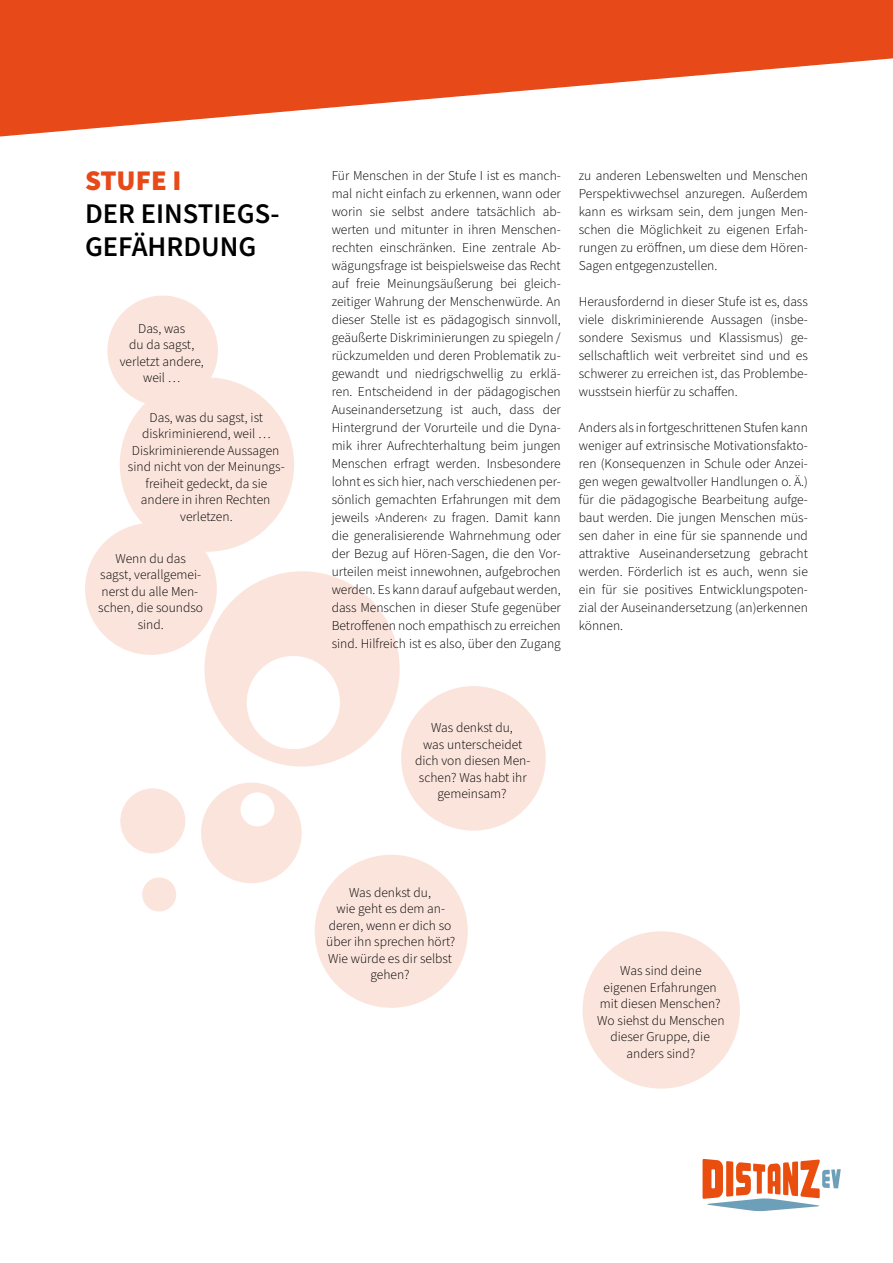
<style>
.page{position:relative;width:893px;height:1263px;background:#fff}
.page>*{position:absolute;margin:0;border:0;box-sizing:border-box;transform-origin:0 0}
.t1{font:600 28.5px/33px "Source Sans 3";color:#000}
.t2{font:900 28.5px "Source Sans 3";color:#e74918}
.t3{font:300 13.5px/18px "Source Sans 3";color:#000;text-align:center}
</style>
<div class="page">
<svg style="left:702px;top:1159px;width:139px;height:52px"></svg>
<svg style="left:0;top:0;width:893px;height:137px;fill:#e74918"></svg>
<svg style="left:120px;top:788px;width:66px;height:66px"></svg>
<svg style="left:142px;top:877px;width:34px;height:35px"></svg>
<svg style="left:201px;top:782px;width:101px;height:101px"></svg>
<svg style="left:204px;top:562px;width:207px;height:216px;fill:#fbe4dc"></svg>
<div style="left:85px;top:523px;width:132px;height:132px;background:#fbe4dc;border-radius:50%"></div>
<div style="left:107px;top:296px;width:111px;height:110px;background:#fbe4dc;border-radius:50%"></div>
<div style="left:120px;top:377px;width:174px;height:175px;background:#fbe4dc;border-radius:50%"></div>
<div style="left:315px;top:855px;width:153px;height:153px;background:#fbe4dc;border-radius:50%"></div>
<div style="left:583px;top:931px;width:157px;height:158px;background:#fbe4dc;border-radius:50%"></div>
<div style="left:401px;top:686px;width:145px;height:145px;background:#fbe4dc;border-radius:50%"></div>
<h1 class="t2" style="left:85px;top:162px;width:98px">STUFE I</h1>
<h1 class="t1" style="left:85px;top:197px;width:196px">DER EINSTIEGS-<br>GEFÄHRDUNG</h1>
<p class="t3" style="left:120px;top:320px;width:86px;line-height:16.5px">Das, was<br>du da sagst, verletzt andere, weil …</p>
<p class="t3" style="left:128px;top:409px;width:158px;line-height:16.5px">Das, was du sagst, ist diskriminierend, weil …<br>Diskriminierende Aussagen sind nicht von der Meinungs&shy;freiheit gedeckt, da sie andere in ihren Rechten verletzen.</p>
<p class="t3" style="left:98px;top:550px;width:106px;line-height:16.5px">Wenn du das sagst, verallgemei&shy;nerst du alle Men&shy;schen, die soundso sind.</p>
<p class="t3" style="left:332px;top:167px;width:231px;text-align:justify">Für Menschen in der Stufe I ist es manch&shy;mal nicht einfach zu erkennen, wann oder worin sie selbst andere tatsächlich ab&shy;werten und mitunter in ihren Menschen&shy;rechten einschränken. Eine zentrale Ab&shy;wägungsfrage ist beispielsweise das Recht auf freie Meinungsäußerung bei gleich&shy;zeitiger Wahrung der Menschenwürde. An dieser Stelle ist es pädagogisch sinnvoll, geäußerte Diskriminierungen zu spiegeln / rückzumelden und deren Problematik zu&shy;gewandt und niedrigschwellig zu erklä&shy;ren. Entscheidend in der pädagogischen Auseinandersetzung ist auch, dass der Hintergrund der Vorurteile und die Dyna&shy;mik ihrer Aufrechterhaltung beim jungen Menschen erfragt werden. Insbesondere lohnt es sich hier, nach verschiedenen per&shy;sönlich gemachten Erfahrungen mit dem jeweils ›Anderen‹ zu fragen. Damit kann die generalisierende Wahrnehmung oder der Bezug auf Hören-Sagen, die den Vor&shy;urteilen meist innewohnen, aufgebrochen werden. Es kann darauf aufgebaut werden, dass Menschen in dieser Stufe gegenüber Betroffenen noch empathisch zu erreichen sind. Hilfreich ist es also, über den Zugang</p>
<p class="t3" style="left:579px;top:166px;width:231px;text-align:justify">zu anderen Lebenswelten und Menschen Perspektivwechsel anzuregen. Außerdem kann es wirksam sein, dem jungen Men&shy;schen die Möglichkeit zu eigenen Erfah&shy;rungen zu eröffnen, um diese dem Hören-Sagen entgegenzustellen.</p>
<p class="t3" style="left:579px;top:292px;width:231px;text-align:justify">Herausfordernd in dieser Stufe ist es, dass viele diskriminierende Aussagen (insbe&shy;sondere Sexismus und Klassismus) ge&shy;sellschaftlich weit verbreitet sind und es schwerer zu erreichen ist, das Problembe&shy;wusstsein hierfür zu schaffen.</p>
<p class="t3" style="left:579px;top:418px;width:231px;text-align:justify">Anders als in fortgeschrittenen Stufen kann weniger auf extrinsische Motivationsfakto&shy;ren (Konsequenzen in Schule oder Anzei&shy;gen wegen gewaltvoller Handlungen o. Ä.) für die pädagogische Bearbeitung aufge&shy;baut werden. Die jungen Menschen müs&shy;sen daher in eine für sie spannende und attraktive Auseinandersetzung gebracht werden. Förderlich ist es auch, wenn sie ein für sie positives Entwicklungspoten&shy;zial der Auseinandersetzung (an)erkennen können.</p>
<p class="t3" style="left:415px;top:719px;width:117px;line-height:16.5px">Was denkst du,<br>was unterscheidet dich von diesen Men&shy;schen? Was habt ihr gemeinsam?</p>
<p class="t3" style="left:326px;top:884px;width:131px;line-height:16.5px">Was denkst du,<br>wie geht es dem an&shy;deren, wenn er dich so über ihn sprechen hört?<br>Wie würde es dir selbst gehen?</p>
<p class="t3" style="left:597px;top:963px;width:129px;line-height:16.5px">Was sind deine eigenen Erfahrungen mit diesen Menschen?<br>Wo siehst du Menschen dieser Gruppe, die anders sind?</p>
</div>
